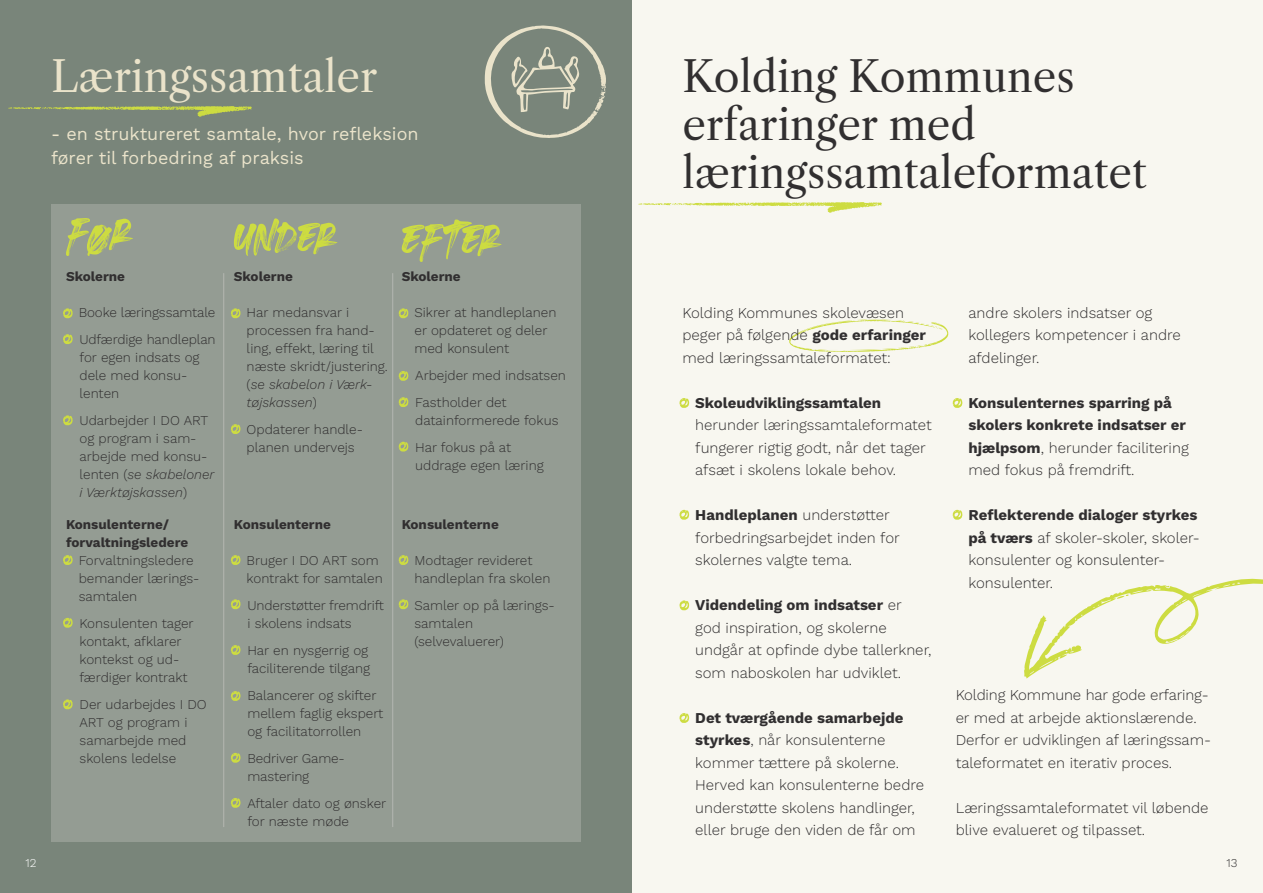
<style>
.page{position:relative;width:1263px;height:893px;background:#fff}
.page>*{position:absolute;margin:0;border:0;box-sizing:border-box;transform-origin:0 0}
.t1{font:42px "Libre Caslon Text";color:#312f30}
.t2{font:42px "Libre Caslon Text";color:#eae3ca}
.t3{font:18px "Work Sans";color:#eae3ca}
.t4{font:300 15px/22.5px "Work Sans";color:#312f30}
.t5{font:700 15px "Work Sans";color:#312f30}
.t6{font:300 13.5px "Work Sans";color:#312f30}
.t7{font:700 13.5px "Work Sans";color:#312f30}
.t8{font:italic 13.5px "Work Sans";color:#312f30}
.t9{font:300 12px "Work Sans";color:#fff}
.t10{font:300 12px "Work Sans";color:#312f30}
.s1{font-weight:300;font-style:normal}
.s2{font-weight:700}
.s3{font-weight:300}
</style>
<div class="page">
<div style="left:631px;top:0;width:632px;height:893px;background:#f8f7f0"></div>
<div style="left:0;top:0;width:631px;height:893px;background:#79857a"></div>
<div style="left:51px;top:204px;width:529px;height:638px;background:#949c93"></div>
<svg style="left:234px;top:218px;width:103px;height:38px"></svg>
<svg style="left:402px;top:219px;width:100px;height:43px"></svg>
<svg style="left:66px;top:218px;width:67px;height:38px"></svg>
<svg style="left:63px;top:308px;width:10px;height:10px"></svg>
<svg style="left:63px;top:555px;width:10px;height:10px"></svg>
<svg style="left:231px;top:555px;width:9px;height:10px"></svg>
<svg style="left:399px;top:555px;width:9px;height:10px"></svg>
<svg style="left:399px;top:599px;width:9px;height:10px"></svg>
<svg style="left:231px;top:599px;width:9px;height:10px"></svg>
<svg style="left:231px;top:645px;width:9px;height:10px"></svg>
<svg style="left:231px;top:691px;width:9px;height:10px"></svg>
<svg style="left:231px;top:753px;width:9px;height:10px"></svg>
<svg style="left:231px;top:798px;width:9px;height:10px"></svg>
<svg style="left:63px;top:618px;width:10px;height:10px"></svg>
<svg style="left:63px;top:699px;width:10px;height:10px"></svg>
<svg style="left:231px;top:308px;width:9px;height:10px"></svg>
<svg style="left:399px;top:308px;width:9px;height:10px"></svg>
<svg style="left:63px;top:334px;width:10px;height:10px"></svg>
<svg style="left:63px;top:415px;width:10px;height:10px"></svg>
<svg style="left:231px;top:424px;width:9px;height:10px"></svg>
<svg style="left:399px;top:371px;width:9px;height:10px"></svg>
<svg style="left:399px;top:397px;width:9px;height:10px"></svg>
<svg style="left:399px;top:442px;width:9px;height:9px"></svg>
<svg style="left:8px;top:106px;width:244px;height:11px"></svg>
<svg style="left:638px;top:202px;width:244px;height:11px"></svg>
<svg style="left:485px;top:25px;width:121px;height:113px"></svg>
<hr style="left:223px;top:273px;width:1px;height:554px;background:#b4b7b1">
<hr style="left:392px;top:273px;width:1px;height:554px;background:#b4b7b1">
<svg style="left:679px;top:398px;width:10px;height:10px"></svg>
<svg style="left:953px;top:398px;width:9px;height:10px"></svg>
<svg style="left:953px;top:510px;width:9px;height:10px"></svg>
<svg style="left:679px;top:510px;width:10px;height:10px"></svg>
<svg style="left:679px;top:600px;width:10px;height:10px"></svg>
<svg style="left:679px;top:713px;width:10px;height:10px"></svg>
<svg style="left:1024px;top:578px;width:239px;height:101px"></svg>
<svg style="left:789px;top:319px;width:159px;height:33px"></svg>
<p class="t2" style="left:51px;top:51px;width:328px">Læringssamtaler</p>
<p class="t3" style="left:51px;top:120px;width:369px">- en struktureret samtale, hvor refleksion</p>
<p class="t3" style="left:51px;top:144px;width:254px">fører til forbedring af praksis</p>
<p class="t7" style="left:66px;top:266px;width:61px">Skolerne</p>
<p class="t6" style="left:79px;top:302px;width:138px">Booke læringssamtale</p>
<p class="t6" style="left:80px;top:329px;width:138px">Udfærdige handleplan</p>
<p class="t6" style="left:80px;top:347px;width:122px">for egen indsats og</p>
<p class="t6" style="left:80px;top:365px;width:109px">dele med konsu-</p>
<p class="t6" style="left:80px;top:383px;width:41px">lenten</p>
<p class="t6" style="left:80px;top:410px;width:130px">Udarbejder I DO ART</p>
<p class="t6" style="left:80px;top:428px;width:119px">og program i sam-</p>
<p class="t6" style="left:80px;top:446px;width:130px">arbejde med konsu-</p>
<p class="t8" style="left:80px;top:464px;width:136px"><span class="s1">lenten (</span>se skabeloner</p>
<p class="t8" style="left:80px;top:482px;width:109px">i Værktøjskassen<span class="s1">)</span></p>
<p class="t7" style="left:66px;top:514px;width:105px">Konsulenterne/</p>
<p class="t7" style="left:66px;top:532px;width:124px">forvaltningsledere</p>
<p class="t6" style="left:79px;top:550px;width:116px">Forvaltningsledere</p>
<p class="t6" style="left:79px;top:568px;width:122px">bemander lærings-</p>
<p class="t6" style="left:79px;top:586px;width:60px">samtalen</p>
<p class="t6" style="left:80px;top:613px;width:116px">Konsulenten tager</p>
<p class="t6" style="left:80px;top:631px;width:104px">kontakt, afklarer</p>
<p class="t6" style="left:80px;top:649px;width:101px">kontekst og ud-</p>
<p class="t6" style="left:80px;top:667px;width:110px">færdiger kontrakt</p>
<p class="t6" style="left:80px;top:694px;width:129px">Der udarbejdes I DO</p>
<p class="t6" style="left:80px;top:712px;width:109px">ART og program i</p>
<p class="t6" style="left:80px;top:730px;width:108px">samarbejde med</p>
<p class="t6" style="left:80px;top:748px;width:98px">skolens ledelse</p>
<p class="t7" style="left:234px;top:266px;width:61px">Skolerne</p>
<p class="t6" style="left:247px;top:302px;width:104px">Har medansvar i</p>
<p class="t6" style="left:247px;top:320px;width:130px">processen fra hand-</p>
<p class="t6" style="left:247px;top:338px;width:129px">ling, effekt, læring til</p>
<p class="t6" style="left:247px;top:356px;width:143px">næste skridt/justering.</p>
<p class="t8" style="left:247px;top:374px;width:127px"><span class="s1">(</span>se skabelon i Værk-</p>
<p class="t8" style="left:247px;top:392px;width:72px">tøjskassen<span class="s1">)</span></p>
<p class="t6" style="left:247px;top:419px;width:118px">Opdaterer handle-</p>
<p class="t6" style="left:247px;top:437px;width:110px">planen undervejs</p>
<p class="t7" style="left:402px;top:266px;width:61px">Skolerne</p>
<p class="t6" style="left:414px;top:302px;width:143px">Sikrer at handleplanen</p>
<p class="t6" style="left:414px;top:320px;width:135px">er opdateret og deler</p>
<p class="t6" style="left:414px;top:338px;width:96px">med konsulent</p>
<p class="t6" style="left:415px;top:365px;width:152px">Arbejder med indsatsen</p>
<p class="t6" style="left:415px;top:392px;width:93px">Fastholder det</p>
<p class="t6" style="left:415px;top:410px;width:145px">datainformerede fokus</p>
<p class="t6" style="left:415px;top:437px;width:97px">Har fokus på at</p>
<p class="t6" style="left:415px;top:455px;width:130px">uddrage egen læring</p>
<p class="t7" style="left:234px;top:514px;width:99px">Konsulenterne</p>
<p class="t6" style="left:247px;top:550px;width:134px">Bruger I DO ART som</p>
<p class="t6" style="left:247px;top:568px;width:138px">kontrakt for samtalen</p>
<p class="t6" style="left:247px;top:595px;width:138px">Understøtter fremdrift</p>
<p class="t6" style="left:247px;top:613px;width:106px">i skolens indsats</p>
<p class="t6" style="left:247px;top:640px;width:122px">Har en nysgerrig og</p>
<p class="t6" style="left:247px;top:658px;width:124px">faciliterende tilgang</p>
<p class="t6" style="left:247px;top:685px;width:131px">Balancerer og skifter</p>
<p class="t6" style="left:247px;top:703px;width:137px">mellem faglig ekspert</p>
<p class="t6" style="left:247px;top:721px;width:115px">og facilitatorrollen</p>
<p class="t6" style="left:247px;top:748px;width:99px">Bedriver Game-</p>
<p class="t6" style="left:247px;top:766px;width:63px">mastering</p>
<p class="t6" style="left:247px;top:793px;width:140px">Aftaler dato og ønsker</p>
<p class="t6" style="left:247px;top:811px;width:103px">for næste møde</p>
<p class="t7" style="left:402px;top:514px;width:99px">Konsulenterne</p>
<p class="t6" style="left:414px;top:550px;width:119px">Modtager revideret</p>
<p class="t6" style="left:414px;top:568px;width:137px">handleplan fra skolen</p>
<p class="t6" style="left:414px;top:595px;width:142px">Samler op på lærings-</p>
<p class="t6" style="left:414px;top:613px;width:60px">samtalen</p>
<p class="t6" style="left:414px;top:631px;width:91px">(selvevaluerer)</p>
<p class="t1" style="left:682px;top:51px;width:394px">Kolding Kommunes</p>
<p class="t1" style="left:682px;top:99px;width:295px">erfaringer med</p>
<p class="t1" style="left:682px;top:147px;width:466px">læringssamtaleformatet</p>
<p class="t4" style="left:682px;top:301px;width:245px">Kolding Kommunes skolevæsen peger på følgende <span class="s2">gode erfaringer </span>med læringssamtaleformatet:</p>
<p class="t5" style="left:695px;top:391px;width:187px">Skoleudviklingssamtalen</p>
<p class="t4" style="left:695px;top:413px;width:238px">herunder læringssamtaleformatet</p>
<p class="t4" style="left:695px;top:436px;width:232px">fungerer rigtig godt, når det tager</p>
<p class="t4" style="left:695px;top:458px;width:202px">afsæt i skolens lokale behov.</p>
<p class="t5" style="left:695px;top:504px;width:196px">Handleplanen <span class="s3">understøtter</span></p>
<p class="t4" style="left:695px;top:526px;width:206px">forbedringsarbejdet inden for</p>
<p class="t4" style="left:695px;top:548px;width:158px">skolernes valgte tema.</p>
<p class="t5" style="left:695px;top:594px;width:208px">Videndeling om indsatser <span class="s3">er</span></p>
<p class="t4" style="left:695px;top:616px;width:193px">god inspiration, og skolerne</p>
<p class="t4" style="left:695px;top:638px;width:238px">undgår at opfinde dybe tallerkner,</p>
<p class="t4" style="left:695px;top:661px;width:207px">som naboskolen har udviklet.</p>
<p class="t5" style="left:695px;top:706px;width:210px">Det tværgående samarbejde</p>
<p class="t4" style="left:695px;top:728px;width:192px"><span class="s2">styrkes</span>, når konsulenterne</p>
<p class="t4" style="left:695px;top:751px;width:205px">kommer tættere på skolerne.</p>
<p class="t4" style="left:695px;top:773px;width:230px">Herved kan konsulenterne bedre</p>
<p class="t4" style="left:695px;top:796px;width:221px">understøtte skolens handlinger,</p>
<p class="t4" style="left:695px;top:818px;width:222px">eller bruge den viden de får om</p>
<p class="t4" style="left:968px;top:301px;width:185px">andre skolers indsatser og</p>
<p class="t4" style="left:968px;top:323px;width:214px">kollegers kompetencer i andre</p>
<p class="t4" style="left:968px;top:346px;width:72px">afdelinger.</p>
<p class="t5" style="left:968px;top:391px;width:205px">Konsulenternes sparring på</p>
<p class="t5" style="left:968px;top:414px;width:219px">skolers konkrete indsatser er</p>
<p class="t4" style="left:968px;top:436px;width:222px"><span class="s2">hjælpsom</span>, herunder facilitering</p>
<p class="t4" style="left:968px;top:458px;width:167px">med fokus på fremdrift.</p>
<p class="t5" style="left:968px;top:504px;width:230px">Reflekterende dialoger styrkes</p>
<p class="t4" style="left:968px;top:526px;width:233px"><span class="s2">på tværs</span> af skoler-skoler, skoler-</p>
<p class="t4" style="left:968px;top:548px;width:198px">konsulenter og konsulenter-</p>
<p class="t4" style="left:968px;top:571px;width:86px">konsulenter.</p>
<p class="t4" style="left:956px;top:683px;width:257px">Kolding Kommune har gode erfaring&shy;er med at arbejde aktionslærende.<br>Derfor er udviklingen af læringssam&shy;taleformatet en iterativ proces.</p>
<p class="t4" style="left:956px;top:796px;width:254px">Læringssamtaleformatet vil løbende blive evalueret og tilpasset.</p>
<p class="t9" style="left:26px;top:854px;width:12px">12</p>
<p class="t10" style="left:1226px;top:854px;width:12px">13</p>
</div>
